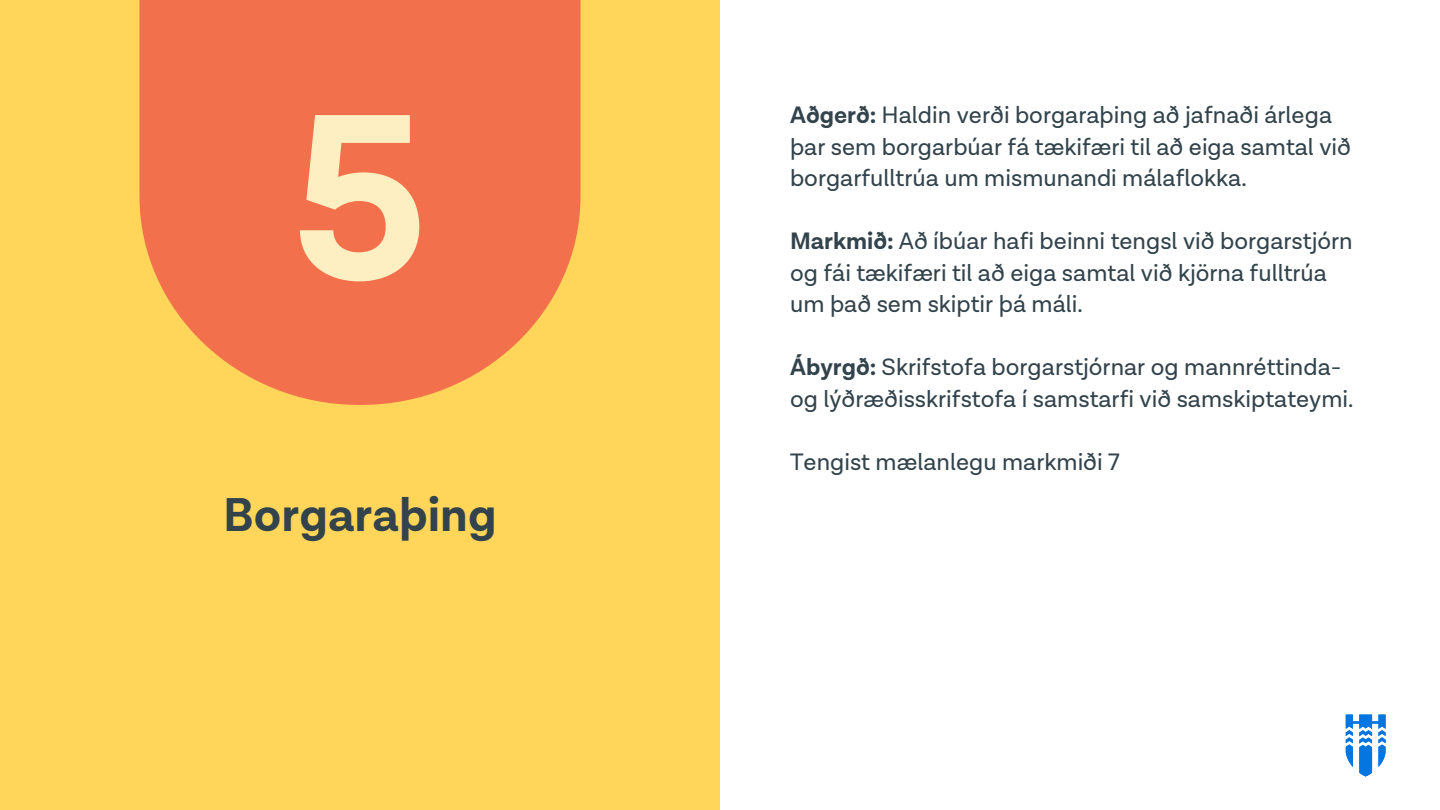
<style>
.page{position:relative;width:1440px;height:810px;background:#fff}
.page>*{position:absolute;margin:0;border:0;box-sizing:border-box;transform-origin:0 0}
.t1{font:700 240px "Lota Grotesque";color:#fdefc1}
.t2{font:700 48px "Lota Grotesque";color:#32434b}
.t3{font:24px/31.5px "Lota Grotesque";color:#32434b}
.s1{font-weight:700}
</style>
<div class="page">
<svg style="left:1346px;top:715px;width:40px;height:62px"></svg>
<div style="left:0;top:0;width:720px;height:810px;background:#ffd659"></div>
<svg style="left:139px;top:0;width:442px;height:405px;background:#f37b4d"></svg>
<h1 class="t1" style="left:293px;top:52px;width:136px">5</h1>
<h2 class="t2" style="left:223px;top:485px;width:275px">Borgaraþing</h2>
<p class="t3" style="left:790px;top:101px;width:563px"><span class="s1">Aðgerð:</span> Haldin verði borgaraþing að jafnaði árlega þar sem borgarbúar fá tækifæri til að eiga samtal við borgarfulltrúa um mismunandi málaflokka.</p>
<p class="t3" style="left:790px;top:227px;width:564px"><span class="s1">Markmið:</span> Að íbúar hafi beinni tengsl við borgarstjórn og fái tækifæri til að eiga samtal við kjörna fulltrúa um það sem skiptir þá máli.</p>
<p class="t3" style="left:790px;top:353px;width:565px"><span class="s1">Ábyrgð:</span> Skrifstofa borgarstjórnar og mannréttinda&shy;og lýðræðisskrifstofa í samstarfi við samskiptateymi.</p>
<p class="t3" style="left:790px;top:447px;width:331px">Tengist mælanlegu markmiði 7</p>
</div>
